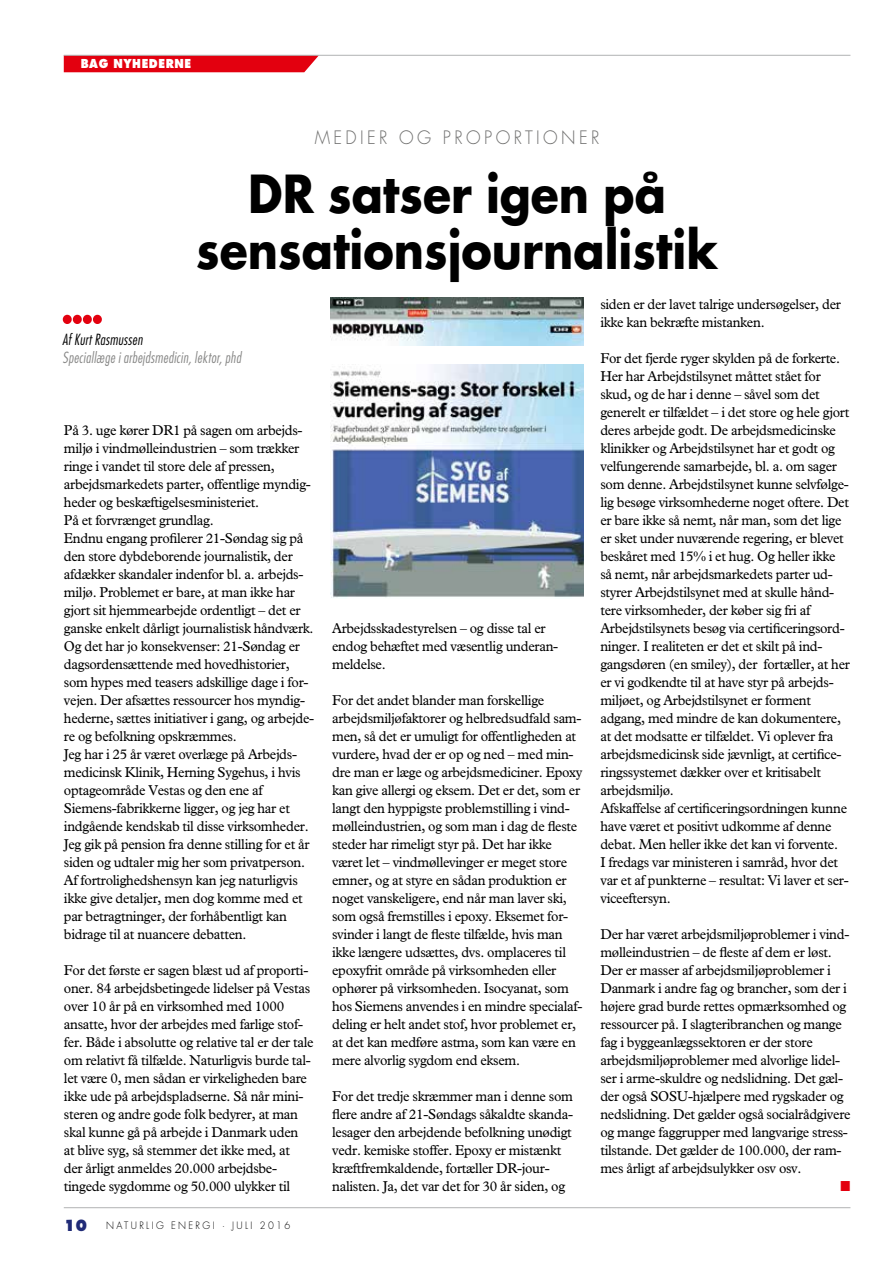
<style>
.page{position:relative;width:893px;height:1263px;background:#fff}
.page>*{position:absolute;margin:0;border:0;box-sizing:border-box;transform-origin:0 0}
.t1{font:700 51px/55.5px "Futura";color:#000;text-align:center;scale:.9 1}
.t2{font:800 24px "Futura";color:#e3000f;scale:.95 1}
.t3{font:300 18px "Futura";letter-spacing:.2em;color:#6f6f6e;scale:.95 1}
.t4{font:italic 300 condensed 15px "Futura";letter-spacing:.025em;color:#878786;scale:.95 1}
.t5{font:italic 300 condensed 15px "Futura";letter-spacing:.025em;color:#000;scale:.95 1}
.t6{font:800 15px "Futura";color:#202b77;scale:.95 1}
.t7{font:14.4px/18px "M Plantin";letter-spacing:-.02em;color:#000;scale:.95 1}
.t8{font:14.4px "Zapf Dingbats";color:#e3000f;scale:.9 1}
.t9{font:800 12px "Futura";letter-spacing:.05em;color:#fff;scale:.9 1}
.t10{font:300 9.9px "Futura";letter-spacing:.25em;color:#000;scale:.95 1}
</style>
<div class="page">
<hr style="left:64px;top:1207px;width:786px;height:1px;background:#b1b2b3">
<div style="left:64px;top:56px;width:255px;height:16px;background:#e3000f"></div>
<div style="left:63px;top:315px;width:9px;height:9px;border:3px solid #e3000f;border-radius:50%"></div>
<div style="left:73px;top:315px;width:9px;height:9px;border:3px solid #e3000f;border-radius:50%"></div>
<div style="left:83px;top:315px;width:9px;height:9px;border:3px solid #e3000f;border-radius:50%"></div>
<div style="left:93px;top:315px;width:9px;height:9px;border:3px solid #e3000f;border-radius:50%"></div>
<img style="left:330px;top:364px;width:254px;height:234px">
<img style="left:330px;top:298px;width:254px;height:47px">
<hr style="left:64px;top:55px;width:786px;height:1px;background:#b1b2b3">
<p class="t9" style="left:81px;top:56px;width:124px">BAG NYHEDERNE</p>
<p class="t3" style="left:315px;top:126px;width:301px">MEDIER OG PROPORTIONER</p>
<h1 class="t1" style="left:196px;top:165px;width:581px">DR satser igen på sensationsjournalistik</h1>
<h2 class="t2" style="left:63px;top:303px;width:43px">····</h2>
<p class="t5" style="left:63px;top:330px;width:86px">Af Kurt Rasmussen</p>
<p class="t4" style="left:63px;top:348px;width:189px">Speciallæge i arbejdsmedicin, lektor, phd</p>
<p class="t7" style="left:64px;top:421px;width:265px">På 3. uge kører DR1 på sagen om arbejds&shy;miljø i vindmølleindustrien – som trækker ringe i vandet til store dele af pressen, arbejdsmarkedets parter, offentlige myndig&shy;heder og beskæftigelsesministeriet.<br>På et forvrænget grundlag.<br>Endnu engang profilerer 21-Søndag sig på den store dybdeborende journalistik, der afdækker skandaler indenfor bl. a. arbejds&shy;miljø. Problemet er bare, at man ikke har gjort sit hjemmearbejde ordentligt – det er ganske enkelt dårligt journalistisk håndværk.<br>Og det har jo konsekvenser: 21-Søndag er dagsordensættende med hovedhistorier, som hypes med teasers adskillige dage i for&shy;vejen. Der afsættes ressourcer hos myndig&shy;hederne, sættes initiativer i gang, og arbejde&shy;re og befolkning opskræmmes.<br>Jeg har i 25 år været overlæge på Arbejds&shy;medicinsk Klinik, Herning Sygehus, i hvis optageområde Vestas og den ene af Siemens-fabrikkerne ligger, og jeg har et indgående kendskab til disse virksomheder.<br>Jeg gik på pension fra denne stilling for et år siden og udtaler mig her som privatperson.<br>Af fortrolighedshensyn kan jeg naturligvis ikke give detaljer, men dog komme med et par betragtninger, der forhåbentligt kan bidrage til at nuancere debatten.</p>
<p class="t7" style="left:64px;top:961px;width:264px">For det første er sagen blæst ud af proporti&shy;oner. 84 arbejdsbetingede lidelser på Vestas over 10 år på en virksomhed med 1000 ansatte, hvor der arbejdes med farlige stof&shy;fer. Både i absolutte og relative tal er der tale om relativt få tilfælde. Naturligvis burde tal&shy;let være 0, men sådan er virkeligheden bare ikke ude på arbejdspladserne. Så når mini&shy;steren og andre gode folk bedyrer, at man skal kunne gå på arbejde i Danmark uden<br>at blive syg, så stemmer det ikke med, at<br>der årligt anmeldes 20.000 arbejdsbe&shy;tingede sygdomme og 50.000 ulykker til</p>
<p class="t6" style="left:64px;top:1216px;width:26px">10</p>
<p class="t10" style="left:106px;top:1218px;width:195px">NATURLIG ENERGI · JULI 2016</p>
<p class="t7" style="left:332px;top:619px;width:239px">Arbejdsskadestyrelsen – og disse tal er endog behæftet med væsentlig underan&shy;meldelse.</p>
<p class="t7" style="left:332px;top:691px;width:265px">For det andet blander man forskellige arbejdsmiljøfaktorer og helbredsudfald sam&shy;men, så det er umuligt for offentligheden at vurdere, hvad der er op og ned – med min&shy;dre man er læge og arbejdsmediciner. Epoxy kan give allergi og eksem. Det er det, som er langt den hyppigste problemstilling i vind&shy;mølleindustrien, og som man i dag de fleste steder har rimeligt styr på. Det har ikke været let – vindmøllevinger er meget store emner, og at styre en sådan produktion er noget vanskeligere, end når man laver ski, som også fremstilles i epoxy. Eksemet for&shy;svinder i langt de fleste tilfælde, hvis man ikke længere udsættes, dvs. omplaceres til epoxyfrit område på virksomheden eller ophører på virksomheden. Isocyanat, som hos Siemens anvendes i en mindre specialaf&shy;deling er helt andet stof, hvor problemet er, at det kan medføre astma, som kan være en mere alvorlig sygdom end eksem.</p>
<p class="t7" style="left:332px;top:1087px;width:255px">For det tredje skræmmer man i denne som flere andre af 21-Søndags såkaldte skanda&shy;lesager den arbejdende befolkning unødigt vedr. kemiske stoffer. Epoxy er mistænkt kræftfremkaldende, fortæller DR-jour&shy;nalisten. Ja, det var det for 30 år siden, og</p>
<p class="t7" style="left:600px;top:295px;width:255px">siden er der lavet talrige undersøgelser, der ikke kan bekræfte mistanken.</p>
<p class="t7" style="left:600px;top:349px;width:264px">For det fjerde ryger skylden på de forkerte.<br>Her har Arbejdstilsynet måttet stået for skud, og de har i denne – såvel som det generelt er tilfældet – i det store og hele gjort deres arbejde godt. De arbejdsmedicinske klinikker og Arbejdstilsynet har et godt og velfungerende samarbejde, bl. a. om sager som denne. Arbejdstilsynet kunne selvfølge&shy;lig besøge virksomhederne noget oftere. Det er bare ikke så nemt, når man, som det lige er sket under nuværende regering, er blevet beskåret med 15% i et hug. Og heller ikke så nemt, når arbejdsmarkedets parter ud&shy;styrer Arbejdstilsynet med at skulle hånd&shy;tere virksomheder, der køber sig fri af Arbejdstilsynets besøg via certificeringsord&shy;ninger. I realiteten er det et skilt på ind&shy;gangsdøren (en smiley), der fortæller, at her er vi godkendte til at have styr på arbejds&shy;miljøet, og Arbejdstilsynet er forment adgang, med mindre de kan dokumentere, at det modsatte er tilfældet. Vi oplever fra arbejdsmedicinsk side jævnligt, at certifice&shy;ringssystemet dækker over et kritisabelt arbejdsmiljø.<br>Afskaffelse af certificeringsordningen kunne have været et positivt udkomme af denne debat. Men heller ikke det kan vi forvente.<br>I fredags var ministeren i samråd, hvor det var et af punkterne – resultat: Vi laver et ser&shy;viceeftersyn.</p>
<p class="t7" style="left:600px;top:925px;width:265px">Der har været arbejdsmiljøproblemer i vind&shy;mølleindustrien – de fleste af dem er løst.<br>Der er masser af arbejdsmiljøproblemer i Danmark i andre fag og brancher, som der i højere grad burde rettes opmærksomhed og ressourcer på. I slagteribranchen og mange fag i byggeanlægssektoren er der store arbejdsmiljøproblemer med alvorlige lidel&shy;ser i arme-skuldre og nedslidning. Det gæl&shy;der også SOSU-hjælpere med rygskader og nedslidning. Det gælder også socialrådgivere og mange faggrupper med langvarige stress&shy;tilstande. Det gælder de 100.000, der ram&shy;mes årligt af arbejdsulykker osv osv.</p>
<p class="t8" style="left:840px;top:1179px;width:12px">■</p>
</div>
